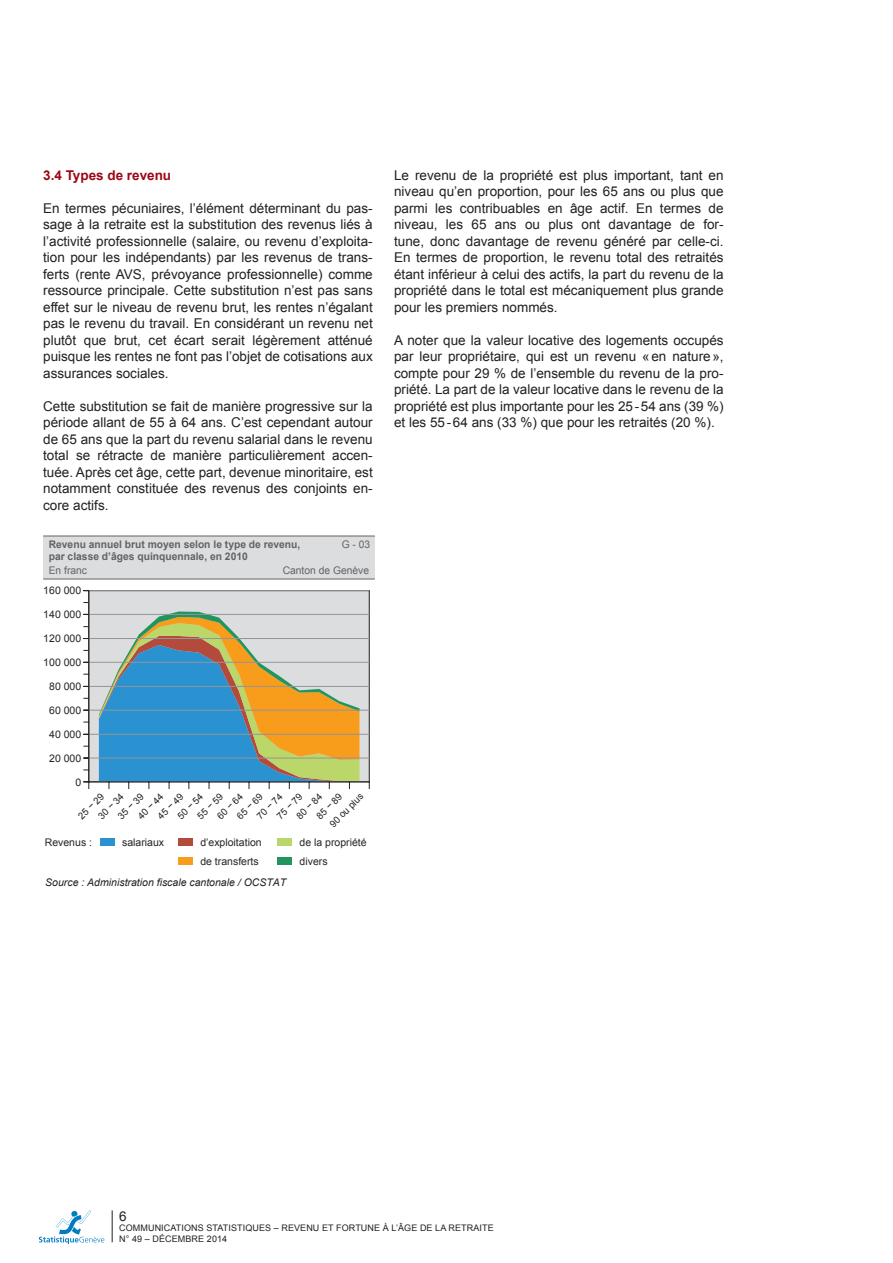
<style>
.page{position:relative;width:893px;height:1263px;background:#fff}
.page>*{position:absolute;margin:0;border:0;box-sizing:border-box;transform-origin:0 0}
.t1{font:13.5px/16.5px "Arial";color:#231f20;text-align:justify}
.t2{font:700 13.5px "Arial";color:#9d0715}
.t3{font:10.5px "Arial";color:#262324}
.t4{font:700 10.5px "Arial";color:#636366}
.t5{font:italic 10.5px "Arial";color:#231f20}
.t6{font:10.5px "Arial";color:#636366}
.t7{font:9.6px "Arial";color:#262324}
.t8{font:9px "Arial";letter-spacing:.01em;color:#231f20}
</style>
<div class="page">
<hr style="left:112px;top:1210px;width:1px;height:32px;background:#231f20">
<svg style="left:39px;top:1210px;width:65px;height:33px"></svg>
<div style="left:89px;top:591px;width:280px;height:191px;background:#dcdddf"></div>
<hr style="left:369px;top:590px;width:1px;height:192px;background:#262324">
<hr style="left:88px;top:590px;width:282px;height:1px;background:#939598">
<hr style="left:88px;top:614px;width:282px;height:1px;background:#939598">
<hr style="left:88px;top:638px;width:282px;height:1px;background:#939598">
<hr style="left:88px;top:662px;width:282px;height:1px;background:#939598">
<hr style="left:88px;top:686px;width:282px;height:1px;background:#939598">
<hr style="left:88px;top:710px;width:282px;height:1px;background:#939598">
<hr style="left:88px;top:734px;width:282px;height:1px;background:#939598">
<hr style="left:88px;top:758px;width:282px;height:1px;background:#939598">
<hr style="left:88px;top:781px;width:282px;height:1px;background:#262324">
<hr style="left:89px;top:590px;width:1px;height:192px;background:#262324">
<svg style="left:99px;top:611px;width:261px;height:178px"></svg>
<svg style="left:83px;top:781px;width:7px;height:8px"></svg>
<div style="left:100px;top:838px;width:15px;height:8px;background:#2a92d0"></div>
<div style="left:178px;top:838px;width:15px;height:8px;background:#b44a3c"></div>
<div style="left:277px;top:838px;width:15px;height:8px;background:#bbd76a"></div>
<div style="left:178px;top:857px;width:15px;height:8px;background:#f89c1c"></div>
<div style="left:277px;top:857px;width:15px;height:8px;background:#20955e"></div>
<div style="left:43px;top:536px;width:332px;height:43px;background:#dcdddf"></div>
<hr style="left:43px;top:579px;width:332px;height:1px;background:#636366">
<hr style="left:43px;top:536px;width:332px;height:1px;background:#636366">
<p class="t2" style="left:43px;top:166px;width:130px">3.4 Types de revenu</p>
<p class="t1" style="left:43px;top:200px;width:331px">En termes pécuniaires, l’élément déterminant du pas&shy;sage à la retraite est la substitution des revenus liés à l’activité professionnelle (salaire, ou revenu d’exploita&shy;tion pour les indépendants) par les revenus de trans&shy;ferts (rente AVS</p>
<p class="t1" style="left:43px;top:266px;width:331px;text-indent:99px">, prévoyance professionnelle) comme ressource principale. Cette substitution n’est pas sans effet sur le niveau de revenu brut, les rentes n’égalant pas le revenu du travail. En considérant un revenu net plutôt que brut, cet écart serait légèrement atténué puisque les rentes ne font pas l’objet de cotisations aux assurances sociales.</p>
<p class="t1" style="left:43px;top:398px;width:331px">Cette substitution se fait de manière progressive sur la période allant de 55 à 64 ans. C’est cependant autour de 65 ans que la part du revenu salarial dans le revenu total se rétracte de manière particulièrement accen&shy;tuée. Après cet âge, cette part, devenue minoritaire, est notamment constituée des revenus des conjoints en&shy;core actifs.</p>
<p class="t4" style="left:49px;top:537px;width:253px">Revenu annuel brut moyen selon le type de revenu,</p>
<p class="t6" style="left:342px;top:537px;width:30px">G - 03</p>
<p class="t4" style="left:49px;top:549px;width:201px">par classe d’âges quinquennale, en 2010</p>
<p class="t6" style="left:49px;top:563px;width:40px">En franc</p>
<p class="t6" style="left:283px;top:563px;width:88px">Canton de Genève</p>
<p class="t3" style="left:43px;top:584px;width:39px">160 000</p>
<p class="t3" style="left:43px;top:608px;width:39px">140 000</p>
<p class="t3" style="left:43px;top:632px;width:39px">120 000</p>
<p class="t3" style="left:43px;top:656px;width:39px">100 000</p>
<p class="t3" style="left:49px;top:679px;width:34px">80 000</p>
<p class="t3" style="left:49px;top:703px;width:34px">60 000</p>
<p class="t3" style="left:49px;top:727px;width:34px">40 000</p>
<p class="t3" style="left:49px;top:751px;width:34px">20 000</p>
<p class="t3" style="left:75px;top:775px;width:7px">0</p>
<p class="t7" style="left:314px;top:813px;width:33px;rotate:-45deg">85 − 89</p>
<p class="t7" style="left:274px;top:813px;width:33px;rotate:-45deg">75 − 79</p>
<p class="t7" style="left:234px;top:813px;width:33px;rotate:-45deg">65 − 69</p>
<p class="t7" style="left:194px;top:813px;width:33px;rotate:-45deg">55 − 59</p>
<p class="t7" style="left:155px;top:813px;width:33px;rotate:-45deg">45 − 49</p>
<p class="t7" style="left:115px;top:813px;width:33px;rotate:-45deg">35 − 39</p>
<p class="t7" style="left:75px;top:813px;width:33px;rotate:-45deg">25 − 29</p>
<p class="t7" style="left:294px;top:813px;width:33px;rotate:-45deg">80 − 84</p>
<p class="t7" style="left:254px;top:813px;width:33px;rotate:-45deg">70 − 74</p>
<p class="t7" style="left:214px;top:813px;width:33px;rotate:-45deg">60 − 64</p>
<p class="t7" style="left:175px;top:813px;width:33px;rotate:-45deg">50 − 54</p>
<p class="t7" style="left:135px;top:813px;width:33px;rotate:-45deg">40 − 44</p>
<p class="t7" style="left:95px;top:813px;width:33px;rotate:-45deg">30 − 34</p>
<p class="t7" style="left:327px;top:821px;width:44px;rotate:-45deg">90 ou plus</p>
<p class="t3" style="left:45px;top:835px;width:49px">Revenus :</p>
<p class="t3" style="left:122px;top:835px;width:44px">salariaux</p>
<p class="t3" style="left:200px;top:835px;width:63px">d’exploitation</p>
<p class="t3" style="left:300px;top:835px;width:69px">de la propriété</p>
<p class="t3" style="left:200px;top:854px;width:60px">de transferts</p>
<p class="t3" style="left:300px;top:854px;width:30px">divers</p>
<p class="t5" style="left:45px;top:876px;width:243px">Source : Administration fiscale cantonale / OCSTAT</p>
<p class="t1" style="left:394px;top:167px;width:331px">Le revenu de la propriété est plus important, tant en niveau qu’en proportion, pour les 65 ans ou plus que parmi les contribuables en âge actif. En termes de niveau, les 65 ans ou plus ont davantage de for&shy;tune, donc davantage de revenu généré par celle-ci.<br>En termes de proportion, le revenu total des retraités étant inférieur à celui des actifs, la part du revenu de la propriété dans le total est mécaniquement plus grande pour les premiers nommés.</p>
<p class="t1" style="left:394px;top:332px;width:331px">A noter que la valeur locative des logements occupés par leur propriétaire, qui est un revenu «en nature», compte pour 29 % de l’ensemble du revenu de la pro&shy;priété. La part de la valeur locative dans le revenu de la propriété est plus importante pour les 25-54 ans (39 %) et les 55-64 ans (33 %) que pour les retraités (20 %).</p>
<p class="t1" style="left:119px;top:1208px;width:9px">6</p>
<p class="t8" style="left:119px;top:1222px;width:206px">communications statistiques – revenu etf</p>
<p class="t8" style="left:342px;top:1222px;width:76px">ortune à l’âgedel</p>
<p class="t8" style="left:440px;top:1222px;width:13px">a retr</p>
<p class="t8" style="left:473px;top:1222px;width:16px">aite</p>
<p class="t8" style="left:119px;top:1233px;width:72px">n° 49 – décembre</p>
<p class="t8" style="left:207px;top:1233px;width:22px">2014</p>
</div>
